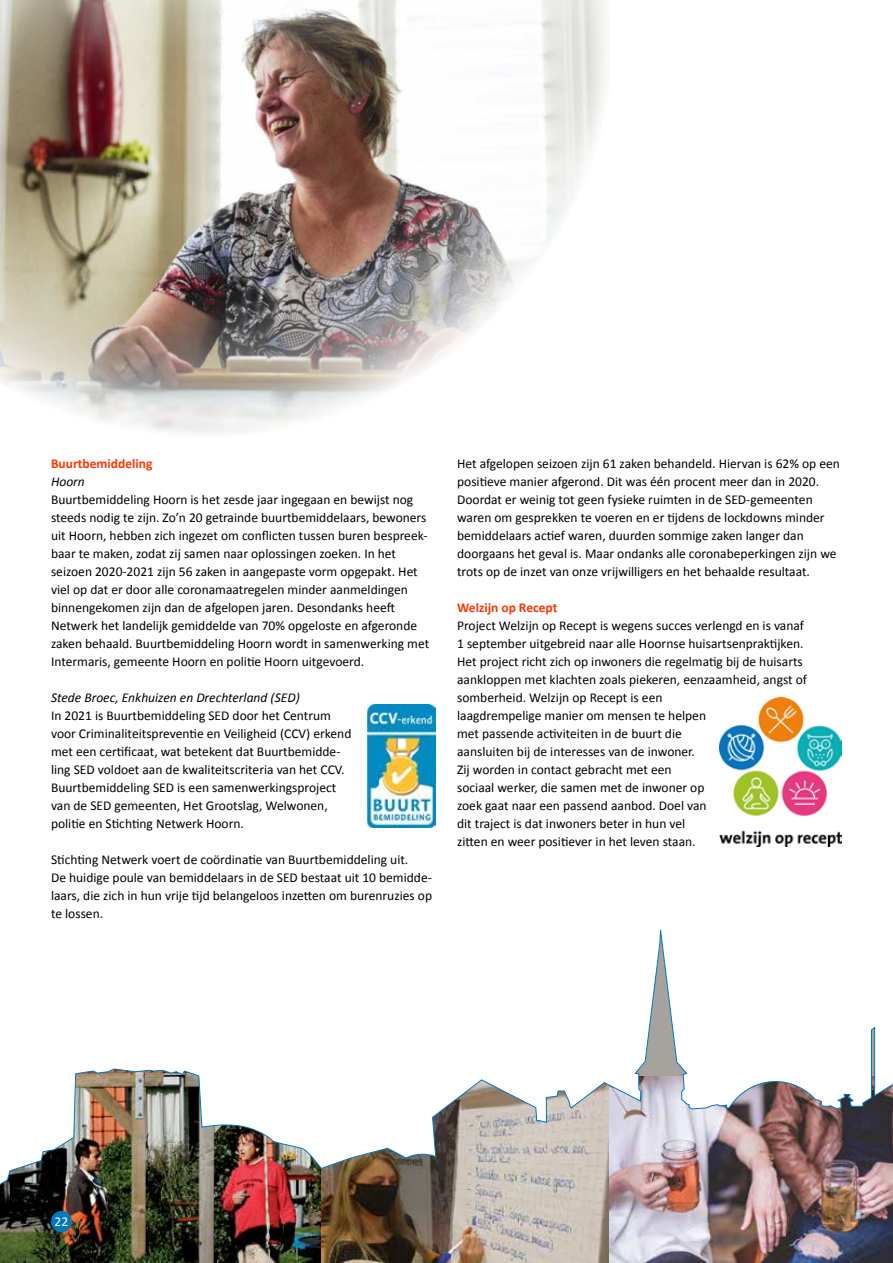
<style>
.page{position:relative;width:893px;height:1263px;background:#fff}
.page>*{position:absolute;margin:0;border:0;box-sizing:border-box;transform-origin:0 0}
.t1{font:13.5px/18px "Calibri";color:#000}
.t2{font:italic 13.5px "Calibri";color:#000}
.t3{font:700 13.5px "Calibri";color:#ff3500}
.t4{font:13.5px "Calibri";color:#fff}
</style>
<div class="page">
<img style="left:608px;top:1224px;width:285px;height:39px">
<img style="left:0;top:1224px;width:321px;height:39px">
<img style="left:321px;top:1224px;width:287px;height:39px">
<img style="left:0;top:929px;width:893px;height:295px">
<div style="left:51px;top:1211px;width:21px;height:21px;background:#0078bb;border-radius:50%"></div>
<img style="left:0;top:0;width:605px;height:433px">
<img style="left:368px;top:704px;width:68px;height:123px">
<img style="left:720px;top:697px;width:122px;height:150px">
<p class="t3" style="left:51px;top:455px;width:103px">Buurtbemiddeling</p>
<p class="t2" style="left:51px;top:472px;width:35px">Hoorn</p>
<p class="t1" style="left:51px;top:491px;width:380px">Buurtbemiddeling Hoorn is het zesde jaar ingegaan en bewijst nog steeds nodig te zijn. Zo’n 20 getrainde buurtbemiddelaars, bewoners uit Hoorn, hebben zich ingezet om conflicten tussen buren bespreek&shy;baar te maken, zodat zij samen naar oplossingen zoeken. In het seizoen 2020-2021 zijn 56 zaken in aangepaste vorm opgepakt. Het viel op dat er door alle coronamaatregelen minder aanmeldingen binnengekomen zijn dan de afgelopen jaren. Desondanks heeft Netwerk het landelijk gemiddelde van 70% opgeloste en afgeronde zaken behaald. Buurtbemiddeling Hoorn wordt in samenwerking met Intermaris, gemeente Hoorn en politie Hoorn uitgevoerd.</p>
<p class="t2" style="left:51px;top:688px;width:250px">Stede Broec, Enkhuizen en Drechterland (SED)</p>
<p class="t1" style="left:51px;top:707px;width:302px">In 2021 is Buurtbemiddeling SED door het Centrum voor Criminaliteitspreventie en Veiligheid (CCV) erkend met een certificaat, wat betekent dat Buurtbemidde&shy;ling SED voldoet aan de kwaliteitscriteria van het CCV.<br>Buurtbemiddeling SED is een samenwerkingsproject van de SED gemeenten, Het Grootslag, Welwonen, politie en Stichting Netwerk Hoorn.</p>
<p class="t1" style="left:51px;top:850px;width:383px">Stichting Netwerk voert de coördinatie van Buurtbemiddeling uit.<br>De huidige poule van bemiddelaars in de SED bestaat uit 10 bemidde&shy;laars, die zich in hun vrije tijd belangeloos inzetten om burenruzies op te lossen.</p>
<p class="t1" style="left:457px;top:454px;width:384px">Het afgelopen seizoen zijn 61 zaken behandeld. Hiervan is 62% op een positieve manier afgerond. Dit was één procent meer dan in 2020.<br>Doordat er weinig tot geen fysieke ruimten in de SED-gemeenten waren om gesprekken te voeren en er tijdens de lockdowns minder bemiddelaars actief waren, duurden sommige zaken langer dan doorgaans het geval is. Maar ondanks alle coronabeperkingen zijn we trots op de inzet van onze vrijwilligers en het behaalde resultaat.</p>
<p class="t3" style="left:457px;top:599px;width:102px">Welzijn op Recept</p>
<p class="t1" style="left:457px;top:616px;width:351px">Project Welzijn op Recept is wegens succes verlengd en is vanaf 1 september uitgebreid naar alle Hoornse huisartsenpraktijken.<br>Het project richt zich op inwoners die regelmatig bij de huisarts aankloppen met klachten zoals piekeren, eenzaamheid, angst of somberheid. Welzijn op Recept is een<br>laagdrempelige manier om mensen te helpen<br>met passende activiteiten in de buurt die<br>aansluiten bij de interesses van de inwoner.<br>Zij worden in contact gebracht met een<br>sociaal werker, die samen met de inwoner op<br>zoek gaat naar een passend aanbod. Doel van<br>dit traject is dat inwoners beter in hun vel<br>zitten en weer positiever in het leven staan.</p>
<p class="t4" style="left:55px;top:1213px;width:15px">22</p>
</div>
